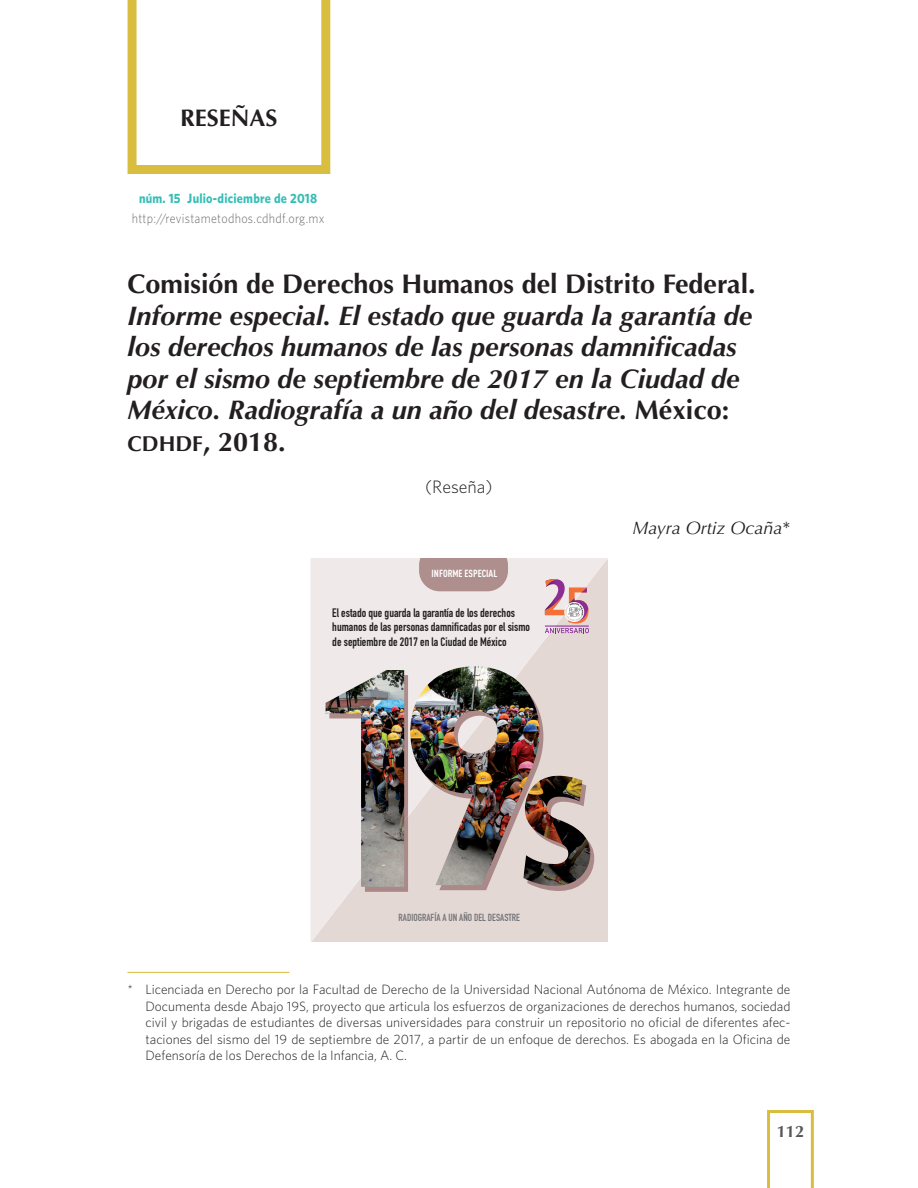
<style>
.page{position:relative;width:918px;height:1188px;background:#fff}
.page>*{position:absolute;margin:0;border:0;box-sizing:border-box;transform-origin:0 0}
.Titulo_1{font:italic 700 27px/31.5px "Optima";color:#231f20}
.Texto_general{font:24px "Optima Bold SC800";color:#231f20}
.Autor{font:italic 18px "Optima";color:#231f20}
.Texto_general-2{font:300 18px "Whitney";color:#231f20}
.Notas{font:700 16.5px "Optima";color:#57585a}
.Notas-2{font:300 13.5px/16.5px "Whitney";color:#231f20;text-align:justify}
.t1{font:300 13.5px "Whitney";letter-spacing:.025em;color:#6c6d70;scale:.9 1}
.t2{font:700 13.5px "Whitney";letter-spacing:.02em;color:#36beb6;scale:.9 1}
.t3{font:12.15px/14.5px "DIN Engschrift Std";color:#231f20}
.t4{font:10.2px "DIN Engschrift Std";color:#757679}
.t5{font:700 10.2px "DIN Cond";color:#fff}
.s1{font-style:normal}
.s2{font-family:"Optima Bold SC800";font-weight:400;font-style:normal;font-size:21.6px}
</style>
<div class="page">
<svg style="left:767px;top:1110px;width:47px;height:78px"></svg>
<svg style="left:128px;top:0;width:202px;height:174px"></svg>
<svg style="left:311px;top:558px;width:296px;height:384px;background:#eae2e0"></svg>
<svg style="left:414px;top:671px;width:180px;height:220px;background:#dfd1ce"></svg>
<svg style="left:329px;top:675px;width:79px;height:217px"></svg>
<img style="left:410px;top:666px;width:130px;height:219px">
<img style="left:523px;top:776px;width:67px;height:110px">
<img style="left:326px;top:670px;width:78px;height:217px">
<svg style="left:419px;top:558px;width:89px;height:33px;background:#b29493"></svg>
<svg style="left:545px;top:579px;width:44px;height:54px;background:#d7afb8"></svg>
<hr style="left:545px;top:626px;width:44px;height:1px;background:#85209b">
<hr style="left:128px;top:972px;width:162px;height:1px;background:#d9bd3e">
<p class="Texto_general" style="left:180px;top:104px;width:99px">RESEÑAS</p>
<p class="t2" style="left:139px;top:190px;width:200px">núm. 15 Julio-diciembre de 2018</p>
<p class="t1" style="left:132px;top:210px;width:216px">http://revistametodhos.cdhdf.org.mx</p>
<p class="Titulo_1" style="left:128px;top:268px;width:630px"><span class="s1">Comisión de Derechos Humanos del Distrito Federal.<br></span>Informe especial. El estado que guarda la garantía de los derechos humanos de las personas damnificadas por el sismo de septiembre de 2017 en la Ciudad de México. Radiografía a un año del desastre. <span class="s1">México: </span><span class="s2">cdhdf</span><span class="s1">, 2018.</span></p>
<p class="Texto_general-2" style="left:425px;top:476px;width:69px">(Reseña)</p>
<p class="Autor" style="left:632px;top:517px;width:159px">Mayra Ortiz Ocaña<span class="s1">*</span></p>
<p class="t5" style="left:432px;top:567px;width:67px">INFORME ESPECIAL</p>
<p class="t3" style="left:332px;top:605px;width:199px">El estado que guarda la garantía de los derechos humanos de las personas damnificadas por el sismo de septiembre de 2017 en la Ciudad de México</p>
<p class="t4" style="left:399px;top:912px;width:123px">RADIOGRAFÍA A UN AÑO DEL DESASTRE</p>
<p class="Notas-2" style="left:146px;top:981px;width:647px;text-indent:-18px">* Licenciada en Derecho por la Facultad de Derecho de la Universidad Nacional Autónoma de México. Integrante de Documenta desde Abajo 19S, proyecto que articula los esfuerzos de organizaciones de derechos humanos, sociedad civil y brigadas de estudiantes de diversas universidades para construir un repositorio no oficial de diferentes afec&shy;taciones del sismo del 19 de septiembre de 2017, a partir de un enfoque de derechos. Es abogada en la Oficina de Defensoría de los Derechos de la Infancia, A. C.</p>
<p class="Notas" style="left:777px;top:1122px;width:29px">112</p>
</div>
